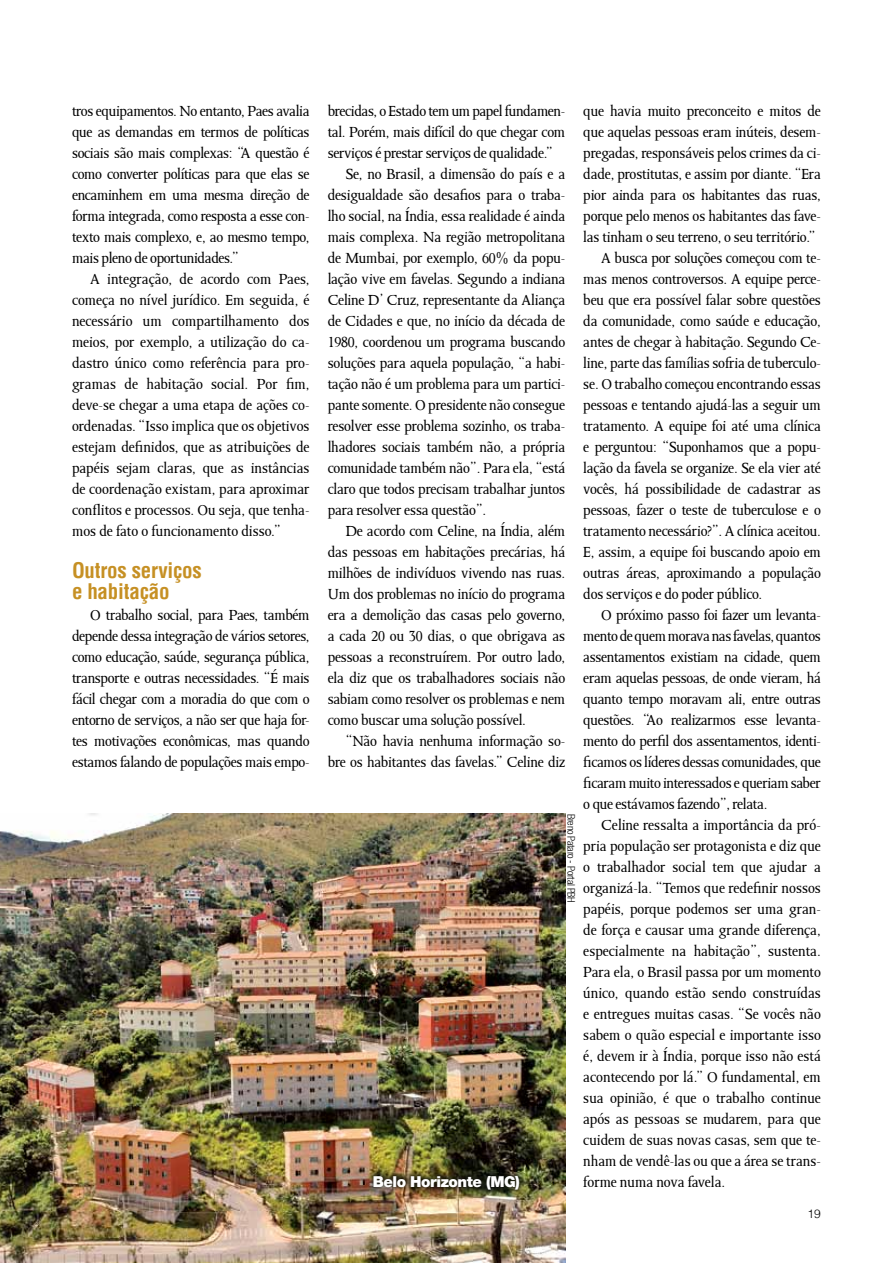
<style>
.page{position:relative;width:893px;height:1263px;background:#fff}
.page>*{position:absolute;margin:0;border:0;box-sizing:border-box;transform-origin:0 0}
.t1{font:700 condensed 21px/21px "Helvetica LT";letter-spacing:-.01em;color:#c69024}
.t2{font:16.5px/21px "Octavian";letter-spacing:-.01em;color:#000;text-align:justify}
.t3{font:900 15px "Helvetica Neue LT";letter-spacing:-.03em;color:#fff}
.t4{font:300 12px "Helvetica LT";color:#000}
.t5{font:300 condensed 10.5px "Helvetica Neue LT";letter-spacing:-.03em;color:#000}
</style>
<div class="page">
<img style="left:0;top:813px;width:565px;height:450px">
<div style="left:366px;top:1169px;width:158px;height:25px;background:#000;opacity:.75"></div>
<p class="t2" style="left:72px;top:100px;width:239px">tros equipamentos. No entanto, Paes avalia que as demandas em termos de políticas sociais são mais complexas: “A questão é como converter políticas para que elas se encaminhem em uma mesma direção de forma integrada, como resposta a esse con&shy;texto mais complexo, e, ao mesmo tempo, mais pleno de oportunidades.”</p>
<p class="t2" style="left:72px;top:268px;width:239px;text-indent:18px">A integração, de acordo com Paes, começa no nível jurídico. Em seguida, é necessário um compartilhamento dos meios, por exemplo, a utilização do ca&shy;dastro único como referência para pro&shy;gramas de habitação social. Por fim, deve-se chegar a uma etapa de ações co&shy;ordenadas. “Isso implica que os objetivos estejam definidos, que as atribuições de papéis sejam claras, que as instâncias de coordenação existam, para aproximar conflitos e processos. Ou seja, que tenha&shy;mos de fato o funcionamento disso.”</p>
<p class="t1" style="left:72px;top:559px;width:131px">Outros serviços e habitação</p>
<p class="t2" style="left:72px;top:604px;width:239px;text-indent:18px">O trabalho social, para Paes, também depende dessa integração de vários setores, como educação, saúde, segurança pública, transporte e outras necessidades. “É mais fácil chegar com a moradia do que com o entorno de serviços, a não ser que haja for&shy;tes motivações econômicas, mas quando estamos falando de populações mais empo-</p>
<p class="t2" style="left:328px;top:100px;width:239px">brecidas, o Estado tem um papel fundamen-</p>
<p class="t2" style="left:328px;top:121px;width:239px">tal. Porém, mais difícil do que chegar com</p>
<p class="t2" style="left:328px;top:142px;width:227px">serviços é prestar serviços de qualidade.”</p>
<p class="t2" style="left:346px;top:163px;width:221px">Se, no Brasil, a dimensão do país e a</p>
<p class="t2" style="left:328px;top:184px;width:239px">desigualdade são desafios para o traba-</p>
<p class="t2" style="left:328px;top:205px;width:239px">lho social, na Índia, essa realidade é ainda</p>
<p class="t2" style="left:328px;top:226px;width:239px">mais complexa. Na região metropolitana</p>
<p class="t2" style="left:328px;top:247px;width:239px">de Mumbai, por exemplo, 60% da popu-</p>
<p class="t2" style="left:328px;top:268px;width:239px">lação vive em favelas. Segundo a indiana</p>
<p class="t2" style="left:328px;top:289px;width:239px">Celine D’ Cruz, representante da Aliança</p>
<p class="t2" style="left:328px;top:310px;width:239px">de Cidades e que, no início da década de</p>
<p class="t2" style="left:328px;top:331px;width:239px">1980, coordenou um programa buscando</p>
<p class="t2" style="left:328px;top:352px;width:239px">soluções para aquela população, “a habi-</p>
<p class="t2" style="left:328px;top:373px;width:239px">tação não é um problema para um partici-</p>
<p class="t2" style="left:328px;top:394px;width:239px">pante somente. O presidente não consegue</p>
<p class="t2" style="left:328px;top:415px;width:239px">resolver esse problema sozinho, os traba-</p>
<p class="t2" style="left:328px;top:436px;width:239px">lhadores sociais também não, a própria</p>
<p class="t2" style="left:328px;top:457px;width:239px">comunidade também não”. Para ela, “está</p>
<p class="t2" style="left:328px;top:478px;width:239px">claro que todos precisam trabalhar juntos</p>
<p class="t2" style="left:328px;top:499px;width:160px">para resolver essa questão”.</p>
<p class="t2" style="left:346px;top:520px;width:221px">De acordo com Celine, na Índia, além</p>
<p class="t2" style="left:328px;top:541px;width:239px">das pessoas em habitações precárias, há</p>
<p class="t2" style="left:328px;top:562px;width:239px">milhões de indivíduos vivendo nas ruas.</p>
<p class="t2" style="left:328px;top:583px;width:239px">Um dos problemas no início do programa</p>
<p class="t2" style="left:328px;top:604px;width:239px">era a demolição das casas pelo governo,</p>
<p class="t2" style="left:328px;top:625px;width:239px">a cada 20 ou 30 dias, o que obrigava as</p>
<p class="t2" style="left:328px;top:646px;width:239px">pessoas a reconstruírem. Por outro lado,</p>
<p class="t2" style="left:328px;top:667px;width:239px">ela diz que os trabalhadores sociais não</p>
<p class="t2" style="left:328px;top:688px;width:239px">sabiam como resolver os problemas e nem</p>
<p class="t2" style="left:328px;top:709px;width:200px">como buscar uma solução possível.</p>
<p class="t2" style="left:346px;top:730px;width:221px">“Não havia nenhuma informação so-</p>
<p class="t2" style="left:328px;top:751px;width:239px">bre os habitantes das favelas.” Celine diz</p>
<p class="t5" style="left:577px;top:814px;width:90px;rotate:90deg">Breno Pataro - Portal PBH</p>
<p class="t3" style="left:373px;top:1172px;width:149px">Belo Horizonte (MG)</p>
<p class="t2" style="left:583px;top:100px;width:239px">que havia muito preconceito e mitos de</p>
<p class="t2" style="left:583px;top:121px;width:239px">que aquelas pessoas eram inúteis, desem-</p>
<p class="t2" style="left:583px;top:142px;width:239px">pregadas, responsáveis pelos crimes da ci-</p>
<p class="t2" style="left:583px;top:163px;width:239px">dade, prostitutas, e assim por diante. “Era</p>
<p class="t2" style="left:583px;top:184px;width:239px">pior ainda para os habitantes das ruas,</p>
<p class="t2" style="left:583px;top:205px;width:239px">porque pelo menos os habitantes das fave-</p>
<p class="t2" style="left:583px;top:226px;width:234px">las tinham o seu terreno, o seu território.”</p>
<p class="t2" style="left:601px;top:247px;width:221px">A busca por soluções começou com te-</p>
<p class="t2" style="left:583px;top:268px;width:239px">mas menos controversos. A equipe perce-</p>
<p class="t2" style="left:583px;top:289px;width:239px">beu que era possível falar sobre questões</p>
<p class="t2" style="left:583px;top:310px;width:239px">da comunidade, como saúde e educação,</p>
<p class="t2" style="left:583px;top:331px;width:239px">antes de chegar à habitação. Segundo Ce-</p>
<p class="t2" style="left:583px;top:352px;width:239px">line, parte das famílias sofria de tuberculo-</p>
<p class="t2" style="left:583px;top:373px;width:239px">se. O trabalho começou encontrando essas</p>
<p class="t2" style="left:583px;top:394px;width:239px">pessoas e tentando ajudá-las a seguir um</p>
<p class="t2" style="left:583px;top:415px;width:239px">tratamento. A equipe foi até uma clínica</p>
<p class="t2" style="left:583px;top:436px;width:239px">e perguntou: “Suponhamos que a popu-</p>
<p class="t2" style="left:583px;top:457px;width:239px">lação da favela se organize. Se ela vier até</p>
<p class="t2" style="left:583px;top:478px;width:239px">vocês, há possibilidade de cadastrar as</p>
<p class="t2" style="left:583px;top:499px;width:239px">pessoas, fazer o teste de tuberculose e o</p>
<p class="t2" style="left:583px;top:520px;width:239px">tratamento necessário?”. A clínica aceitou.</p>
<p class="t2" style="left:583px;top:541px;width:239px">E, assim, a equipe foi buscando apoio em</p>
<p class="t2" style="left:583px;top:562px;width:239px">outras áreas, aproximando a população</p>
<p class="t2" style="left:583px;top:583px;width:181px">dos serviços e do poder público.</p>
<p class="t2" style="left:601px;top:604px;width:221px">O próximo passo foi fazer um levanta-</p>
<p class="t2" style="left:583px;top:625px;width:239px">mento de quem morava nas favelas, quantos</p>
<p class="t2" style="left:583px;top:646px;width:239px">assentamentos existiam na cidade, quem</p>
<p class="t2" style="left:583px;top:667px;width:239px">eram aquelas pessoas, de onde vieram, há</p>
<p class="t2" style="left:583px;top:688px;width:239px">quanto tempo moravam ali, entre outras</p>
<p class="t2" style="left:583px;top:709px;width:239px">questões. “Ao realizarmos esse levanta-</p>
<p class="t2" style="left:583px;top:730px;width:239px">mento do perfil dos assentamentos, identi-</p>
<p class="t2" style="left:583px;top:751px;width:239px">ficamos os líderes dessas comunidades, que</p>
<p class="t2" style="left:583px;top:772px;width:239px">ficaram muito interessados e queriam saber</p>
<p class="t2" style="left:583px;top:793px;width:186px">o que estávamos fazendo”, relata.</p>
<p class="t2" style="left:601px;top:814px;width:221px">Celine ressalta a importância da pró-</p>
<p class="t2" style="left:583px;top:835px;width:239px">pria população ser protagonista e diz que</p>
<p class="t2" style="left:583px;top:856px;width:239px">o trabalhador social tem que ajudar a</p>
<p class="t2" style="left:583px;top:877px;width:239px">organizá-la. “Temos que redefinir nossos</p>
<p class="t2" style="left:583px;top:898px;width:239px">papéis, porque podemos ser uma gran-</p>
<p class="t2" style="left:583px;top:919px;width:239px">de força e causar uma grande diferença,</p>
<p class="t2" style="left:583px;top:940px;width:239px">especialmente na habitação”, sustenta.</p>
<p class="t2" style="left:583px;top:961px;width:239px">Para ela, o Brasil passa por um momento</p>
<p class="t2" style="left:583px;top:982px;width:239px">único, quando estão sendo construídas</p>
<p class="t2" style="left:583px;top:1003px;width:239px">e entregues muitas casas. “Se vocês não</p>
<p class="t2" style="left:583px;top:1024px;width:239px">sabem o quão especial e importante isso</p>
<p class="t2" style="left:583px;top:1045px;width:239px">é, devem ir à Índia, porque isso não está</p>
<p class="t2" style="left:583px;top:1066px;width:239px">acontecendo por lá.” O fundamental, em</p>
<p class="t2" style="left:583px;top:1087px;width:239px">sua opinião, é que o trabalho continue</p>
<p class="t2" style="left:583px;top:1108px;width:239px">após as pessoas se mudarem, para que</p>
<p class="t2" style="left:583px;top:1129px;width:239px">cuidem de suas novas casas, sem que te-</p>
<p class="t2" style="left:583px;top:1150px;width:239px">nham de vendê-las ou que a área se trans-</p>
<p class="t2" style="left:583px;top:1171px;width:143px">forme numa nova favela.</p>
<p class="t4" style="left:807px;top:1206px;width:15px">19</p>
</div>
